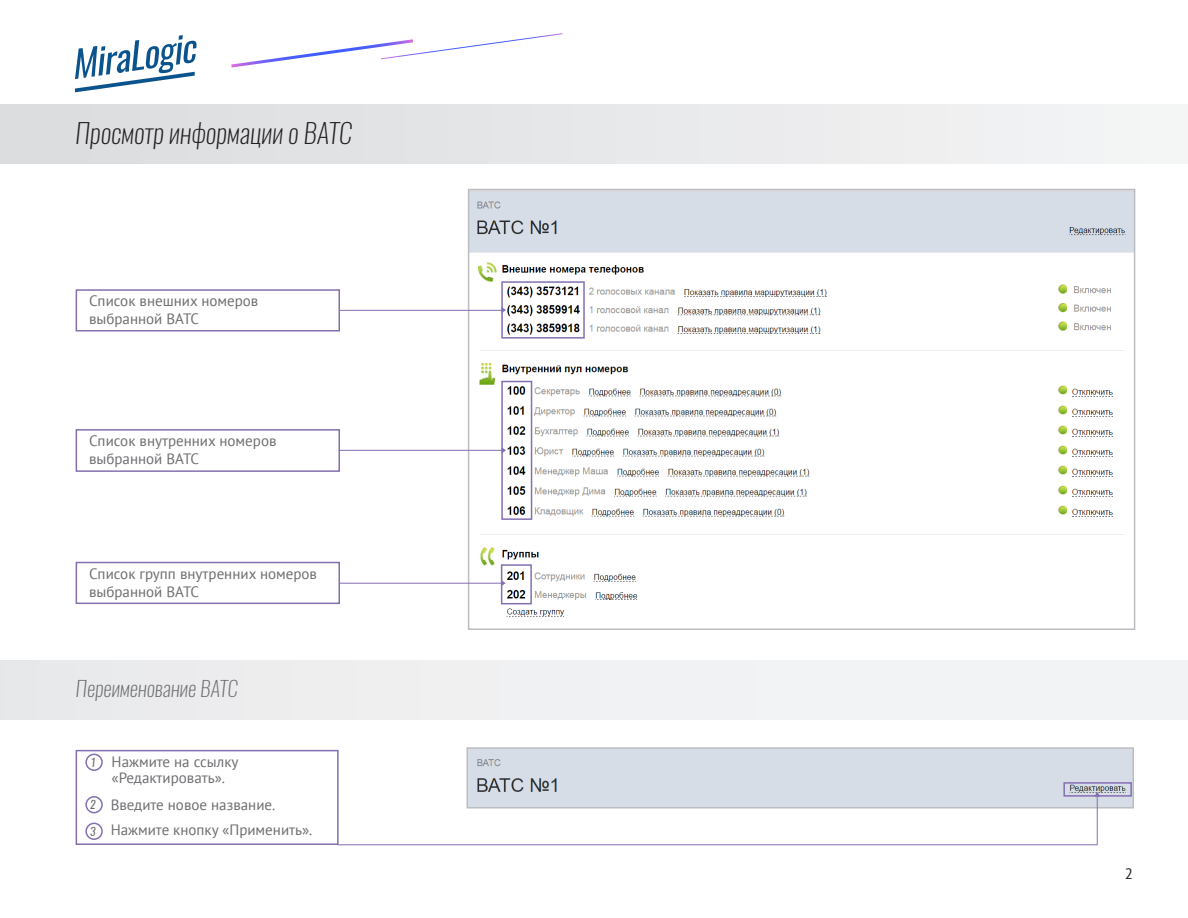
<style>
.page{position:relative;width:1188px;height:918px;background:#fff}
.page>*{position:absolute;margin:0;border:0;box-sizing:border-box;transform-origin:0 0}
.t1{font:italic 200 27px "Oswald";color:#231f20}
.t2{font:italic 200 21px "Oswald";color:#6c6d70}
.t3{font:15px/18px "PT Sans";color:#6c6d70}
.t4{font:15px "PT Sans";color:#231f20}
.t5{font:italic 11.25px "Oswald";color:#6c6d70}
</style>
<div class="page">
<svg style="left:231px;top:33px;width:332px;height:35px"></svg>
<svg style="left:75px;top:35px;width:121px;height:57px"></svg>
<div style="left:0;top:104px;width:1188px;height:60px;background:#e7e8e9"></div>
<div style="left:0;top:661px;width:1188px;height:59px;background:#f0f1f2"></div>
<img style="left:471px;top:192px;width:661px;height:425px">
<div style="left:468px;top:189px;width:667px;height:441px;border:2px solid #bcbdc0"></div>
<div style="left:501px;top:281px;width:84px;height:58px;border:2px solid #846fb2"></div>
<div style="left:501px;top:381px;width:31px;height:139px;border:2px solid #846fb2"></div>
<div style="left:76px;top:429px;width:264px;height:43px;border:2px solid #846fb2"></div>
<div style="left:76px;top:289px;width:264px;height:43px;border:2px solid #846fb2"></div>
<hr style="left:340px;top:310px;width:163px;height:1px;background:#846fb2">
<svg style="left:501px;top:306px;width:6px;height:8px"></svg>
<hr style="left:339px;top:450px;width:164px;height:1px;background:#846fb2">
<svg style="left:501px;top:446px;width:6px;height:9px"></svg>
<div style="left:76px;top:562px;width:264px;height:42px;border:2px solid #846fb2"></div>
<div style="left:76px;top:750px;width:263px;height:95px;border:2px solid #846fb2"></div>
<div style="left:85px;top:754px;width:18px;height:17px;border:2px solid #846fb2;border-radius:50%"></div>
<div style="left:85px;top:823px;width:18px;height:17px;border:2px solid #846fb2;border-radius:50%"></div>
<div style="left:85px;top:796px;width:18px;height:17px;border:2px solid #846fb2;border-radius:50%"></div>
<div style="left:501px;top:564px;width:31px;height:40px;border:2px solid #846fb2"></div>
<hr style="left:340px;top:583px;width:162px;height:1px;background:#846fb2">
<svg style="left:500px;top:579px;width:6px;height:9px"></svg>
<div style="left:469px;top:750px;width:662px;height:55px;background:#d6dde7"></div>
<div style="left:466px;top:747px;width:668px;height:61px;border:2px solid #bcbdc0"></div>
<div style="left:1063px;top:782px;width:69px;height:15px;border:2px solid #846fb2"></div>
<hr style="left:338px;top:845px;width:759px;height:1px;background:#846fb2">
<hr style="left:1097px;top:795px;width:1px;height:50px;background:#846fb2">
<svg style="left:1093px;top:791px;width:9px;height:6px"></svg>
<p class="t1" style="left:75px;top:115px;width:278px">Просмотр информации о ВАТС</p>
<p class="t3" style="left:89px;top:291px;width:171px">Cписок внешних номеров</p>
<p class="t3" style="left:89px;top:309px;width:112px">выбранной ВАТС</p>
<p class="t3" style="left:89px;top:431px;width:189px">Список внутренних номеров выбранной ВАТС</p>
<p class="t3" style="left:89px;top:564px;width:229px">Список групп внутренних номеров выбранной ВАТС</p>
<p class="t2" style="left:76px;top:674px;width:164px">Переименование ВАТС</p>
<p class="t5" style="left:90px;top:754px;width:7px">1</p>
<p class="t3" style="left:112px;top:753px;width:128px;line-height:16.5px">Нажмите на ссылку «Редактировать».</p>
<p class="t5" style="left:90px;top:797px;width:7px">2</p>
<p class="t3" style="left:111px;top:795px;width:166px">Введите новое название.</p>
<p class="t3" style="left:111px;top:821px;width:203px">Нажмите кнопку «Применить».</p>
<p class="t5" style="left:90px;top:823px;width:7px">3</p>
<p class="t4" style="left:1125px;top:864px;width:10px">2</p>
</div>
